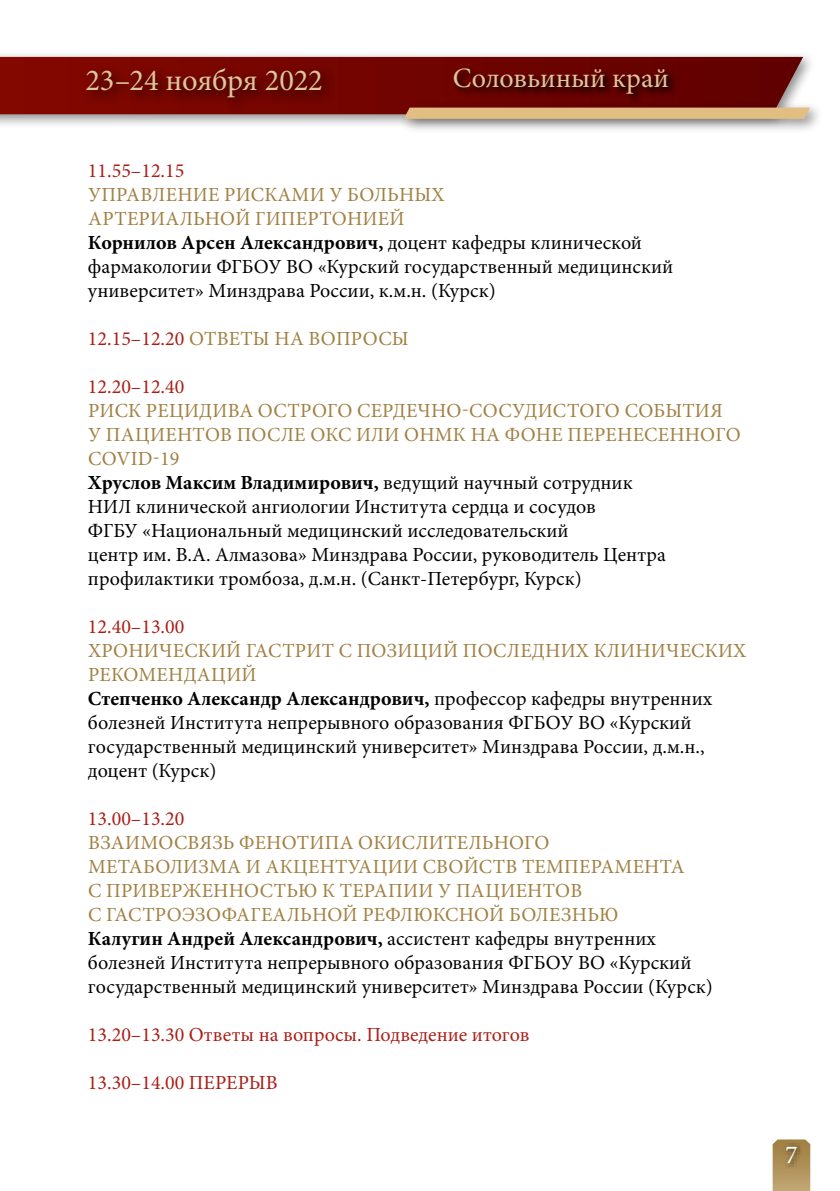
<style>
.page{position:relative;width:840px;height:1191px;background:#fff}
.page>*{position:absolute;margin:0;border:0;box-sizing:border-box;transform-origin:0 0}
.t1{font:30.4px "Minion Pro";letter-spacing:-.01em;color:#ddc69d}
.t2{font:28px "Minion Pro";color:#ddc69d}
.t3{font:26px "Minion Pro";color:#fff}
.t4{font:20px/24px "Minion Pro";letter-spacing:.005em;color:#000}
.t5{font:20px/24px "Minion Pro";letter-spacing:.01em;color:#a18144}
.t6{font:20px "Minion Pro";color:#ab1e17}
.s1{color:#a18144}
.s2{font-weight:700}
.s3{color:#ab1e17}
.s4{font-weight:700;color:#000}
.s5{color:#000}
</style>
<div class="page">
<div style="left:0;top:50px;width:816px;height:80px;background:#000;opacity:.45"></div>
<svg style="left:0;top:57px;width:802px;height:57px;background:#730804"></svg>
<div style="left:398px;top:101px;width:425px;height:33px;background:#000;opacity:.45"></div>
<svg style="left:403px;top:108px;width:406px;height:11px;background:#dfbb81"></svg>
<div style="left:81px;top:64px;width:255px;height:49px;background:#000;opacity:.78"></div>
<svg style="left:452px;top:67px;width:225px;height:36px;background:#5a0100"></svg>
<svg style="left:772px;top:1139px;width:37px;height:52px"></svg>
<div style="left:780px;top:1140px;width:21px;height:29px;background:#000;opacity:.75"></div>
<h1 class="t1" style="left:85px;top:60px;width:239px">23–24 ноября 2022</h1>
<h2 class="t2" style="left:452px;top:59px;width:218px">Соловьиный край</h2>
<p class="t6" style="left:88px;top:157px;width:98px">11.55–12.15</p>
<p class="t4" style="left:88px;top:182px;width:586px"><span class="s1">УПРАВЛЕНИЕ РИСКАМИ У БОЛЬНЫХ<br>АРТЕРИАЛЬНОЙ ГИПЕРТОНИЕЙ<br></span><span class="s2">Корнилов Арсен Александрович,</span> доцент кафедры клинической фармакологии ФГБОУ ВО «Курский государственный медицинский университет» Минздрава России, к.м.н. (Курск)</p>
<p class="t5" style="left:88px;top:326px;width:322px"><span class="s3">12.15–12.20</span> ОТВЕТЫ НА ВОПРОСЫ</p>
<p class="t6" style="left:88px;top:373px;width:98px">12.20–12.40</p>
<p class="t4" style="left:88px;top:398px;width:653px"><span class="s1">РИСК РЕЦИДИВА ОСТРОГО СЕРДЕЧНО-СОСУДИСТОГО СОБЫТИЯ У ПАЦИЕНТОВ ПОСЛЕ ОКС ИЛИ ОНМК НА ФОНЕ ПЕРЕНЕСЕННОГО COVID‑19<br></span><span class="s2">Хруслов Максим Владимирович,</span> ведущий научный сотрудник<br>НИЛ клинической ангиологии Института сердца и сосудов<br>ФГБУ «Национальный медицинский исследовательский<br>центр им. В.А. Алмазова» Минздрава России, руководитель Центра профилактики тромбоза, д.м.н. (Санкт-Петербург, Курск)</p>
<p class="t6" style="left:88px;top:613px;width:98px">12.40–13.00</p>
<p class="t4" style="left:88px;top:638px;width:659px"><span class="s1">ХРОНИЧЕСКИЙ ГАСТРИТ С ПОЗИЦИЙ ПОСЛЕДНИХ КЛИНИЧЕСКИХ РЕКОМЕНДАЦИЙ<br></span><span class="s2">Степченко Александр Александрович,</span> профессор кафедры внутренних болезней Института непрерывного образования ФГБОУ ВО «Курский государственный медицинский университет» Минздрава России, д.м.н., доцент (Курск)</p>
<p class="t6" style="left:88px;top:805px;width:98px">13.00–13.20</p>
<p class="t5" style="left:88px;top:830px;width:626px">ВЗАИМОСВЯЗЬ ФЕНОТИПА ОКИСЛИТЕЛЬНОГО<br>МЕТАБОЛИЗМА И АКЦЕНТУАЦИИ СВОЙСТВ ТЕМПЕРАМЕНТА<br>С ПРИВЕРЖЕННОСТЬЮ К ТЕРАПИИ У ПАЦИЕНТОВ<br>С ГАСТРОЭЗОФАГЕАЛЬНОЙ РЕФЛЮКСНОЙ БОЛЕЗНЬЮ<br><span class="s4">Калугин Андрей Александрович,</span> <span class="s5">ассистент кафедры внутренних болезней Института непрерывного образования ФГБОУ ВО «Курский государственный медицинский университет» Минздрава России (Курск)</span></p>
<p class="t6" style="left:88px;top:1021px;width:442px">13.20–13.30 Ответы на вопросы. Подведение итогов</p>
<p class="t6" style="left:88px;top:1069px;width:191px">13.30–14.00 ПЕРЕРЫВ</p>
<h3 class="t3" style="left:784px;top:1137px;width:14px">7</h3>
</div>
